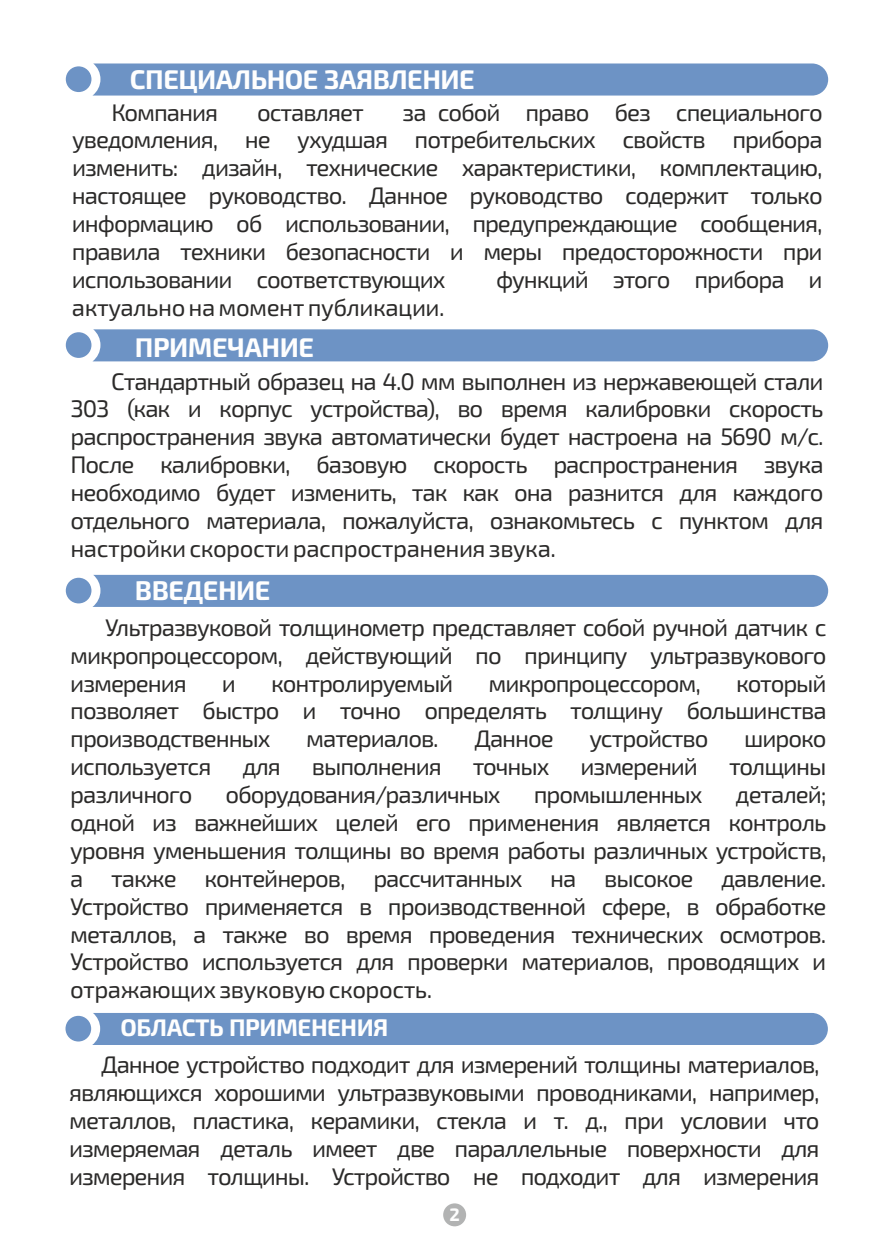
<style>
.page{position:relative;width:893px;height:1259px;background:#fff}
.page>*{position:absolute;margin:0;border:0;box-sizing:border-box;transform-origin:0 0}
.t1{font:700 27px "Exo 2.0";letter-spacing:-.02em;color:#fefefe}
.t2{font:24px/27.9px "Exo 2.0";letter-spacing:-.045em;color:#2b2a29;text-align:justify}
.t3{font:24px "Exo 2.0";letter-spacing:-.02em;color:#2b2a29}
.t4{font:700 24px "Exo 2.0";letter-spacing:-.02em;color:#fefefe}
.t5{font:700 18px "Exo 2.0";color:#fefefe}
</style>
<div class="page">
<div style="left:443px;top:1203px;width:23px;height:23px;background:#b2b3b3;border-radius:50%"></div>
<div style="left:66px;top:575px;width:762px;height:32px;background:#6d93c5"></div>
<div style="left:66px;top:329px;width:762px;height:32px;background:#6d93c5"></div>
<svg style="left:66px;top:63px;width:762px;height:33px;background:#7498c8"></svg>
<div style="left:65px;top:1013px;width:763px;height:32px;background:#6d93c5"></div>
<p class="t1" style="left:130px;top:70px;width:346px">СПЕЦИАЛЬНОЕ ЗАЯВЛЕНИЕ</p>
<p class="t2" style="left:72px;top:101px;width:752px;text-indent:331px">за собой право без специального уведомления, не ухудшая потребительских свойств прибора изменить: дизайн, технические характеристики, комплектацию, настоящее руководство. Данное руководство содержит только информацию об использовании, предупреждающие сообщения, правила техники безопасности и меры предосторожности при использовании соответствующих</p>
<p class="t2" style="left:111px;top:101px;width:108px">Компания</p>
<p class="t2" style="left:257px;top:101px;width:108px">оставляет</p>
<p class="t2" style="left:496px;top:268px;width:328px">функций этого прибора и</p>
<p class="t3" style="left:72px;top:299px;width:374px">актуально на момент публикации.</p>
<p class="t1" style="left:135px;top:338px;width:180px">ПРИМЕЧАНИЕ</p>
<p class="t2" style="left:70px;top:369px;width:755px;text-indent:41px">Стандартный образец на 4.0 мм выполнен из нержавеющей стали 303 (как и корпус устройства), во время калибровки скорость распространения звука автоматически будет настроена на 5690 м/с.<br>После калибровки, базовую скорость распространения звука необходимо будет изменить, так как она разнится для каждого отдельного материала, пожалуйста, ознакомьтесь с пунктом для настройки скорости распространения звука.</p>
<p class="t1" style="left:135px;top:581px;width:137px">ВВЕДЕНИЕ</p>
<p class="t2" style="left:70px;top:616px;width:758px;text-indent:35px">Ультразвуковой толщинометр представляет собой ручной датчик с микропроцессором, действующий по принципу ультразвукового измерения</p>
<p class="t2" style="left:70px;top:671px;width:758px;text-indent:666px">который позволяет быстро и точно определять толщину большинства производственных</p>
<p class="t2" style="left:222px;top:671px;width:16px">и</p>
<p class="t2" style="left:271px;top:671px;width:184px">контролируемый</p>
<p class="t2" style="left:488px;top:671px;width:214px">микропроцессором,</p>
<p class="t2" style="left:306px;top:727px;width:134px">материалов.</p>
<p class="t2" style="left:474px;top:727px;width:81px">Данное</p>
<p class="t2" style="left:589px;top:727px;width:121px">устройство</p>
<p class="t2" style="left:744px;top:727px;width:84px">широко</p>
<p class="t2" style="left:70px;top:755px;width:143px">используется</p>
<p class="t2" style="left:242px;top:755px;width:40px">для</p>
<p class="t2" style="left:312px;top:755px;width:131px">выполнения</p>
<p class="t2" style="left:473px;top:755px;width:78px">точных</p>
<p class="t2" style="left:580px;top:755px;width:119px">измерений</p>
<p class="t2" style="left:729px;top:755px;width:99px">толщины</p>
<p class="t2" style="left:70px;top:783px;width:124px">различного</p>
<p class="t2" style="left:225px;top:783px;width:277px">оборудования/различных</p>
<p class="t2" style="left:534px;top:783px;width:170px">промышленных</p>
<p class="t2" style="left:70px;top:783px;width:758px;text-indent:666px">деталей; одной из важнейших целей его применения является контроль уровня уменьшения толщины во время работы различных устройств, а также контейнеров, рассчитанных на высокое давление.<br>Устройство применяется в производственной сфере, в обработке металлов, а также во время проведения технических осмотров.<br>Устройство используется для проверки материалов, проводящих и отражающих звуковую скорость.</p>
<p class="t4" style="left:121px;top:1019px;width:269px">ОБЛАСТЬ ПРИМЕНЕНИЯ</p>
<p class="t2" style="left:69px;top:1053px;width:752px;text-indent:32px">Данное устройство подходит для измерений толщины материалов, являющихся хорошими ультразвуковыми проводниками, например, металлов, пластика, керамики, стекла и т. д., при условии что измеряемая деталь имеет две параллельные поверхности для измерения толщины. Устройство не подходит для измерения</p>
<p class="t5" style="left:450px;top:1208px;width:12px">2</p>
</div>
